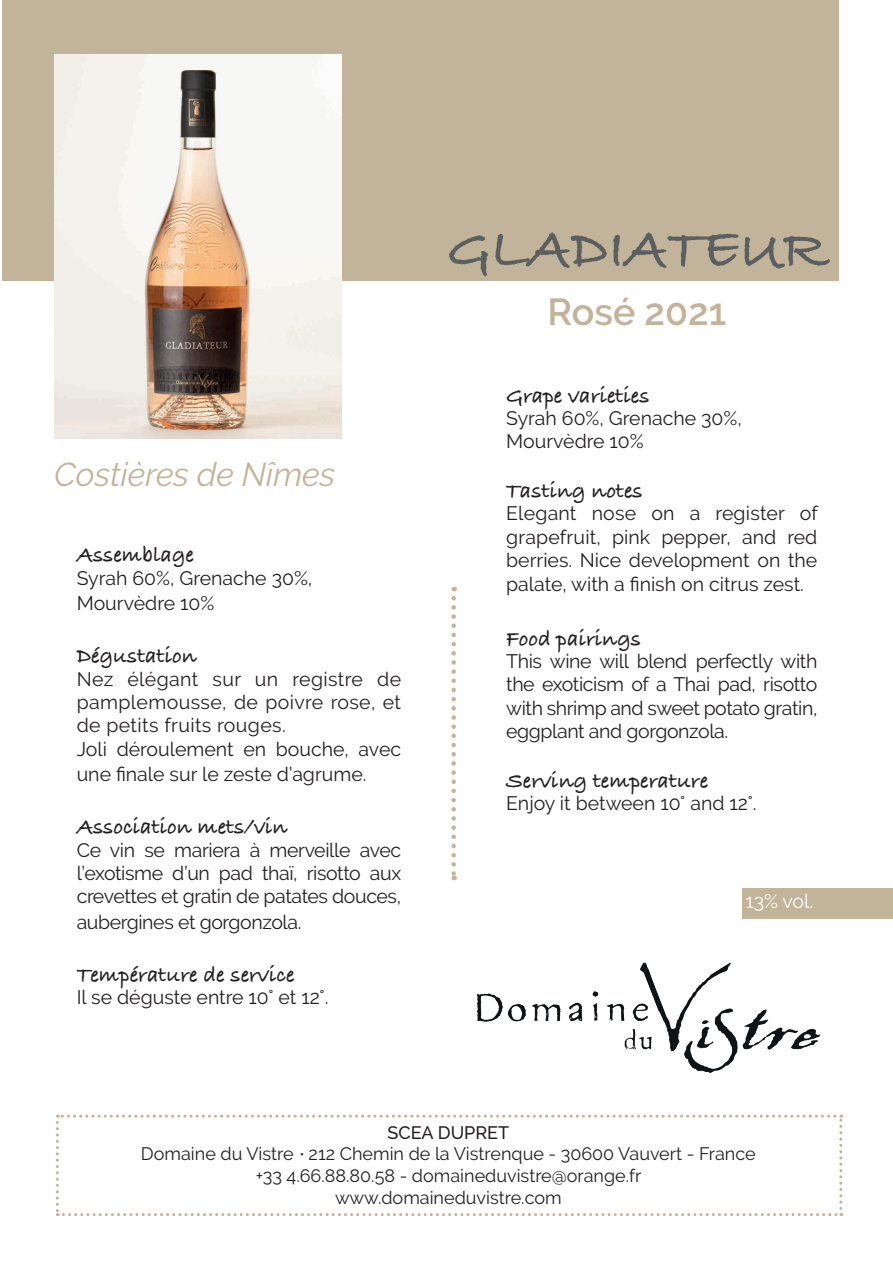
<style>
.page{position:relative;width:893px;height:1263px;background:#fff}
.page>*{position:absolute;margin:0;border:0;box-sizing:border-box;transform-origin:0 0}
.t1{font:700 58.5px "Bradley Hand ITCTT";color:#5b5f60}
.t2{font:600 37.5px "Raleway";color:#c2b49a}
.t3{font:italic 33px "Raleway";color:#c2b49a}
.t4{font:700 22.5px "Bradley Hand ITCTT";color:#231f20}
.t5{font:19.5px/23.4px "Raleway";color:#231f20;text-align:justify}
.t6{font:19.5px/23.4px "Raleway";letter-spacing:.02em;color:#231f20}
.t7{font:19.5px "Raleway";letter-spacing:-.02em;color:#231f20}
.t8{font:19.5px "Raleway";color:#fff}
.t9{font:18px/21.6px "Raleway";color:#231f20;text-align:center}
.s1{font-weight:500}
.s2{font-family:"Champagne&Limousines";font-style:italic}
</style>
<div class="page">
<svg style="left:56px;top:1115px;width:786px;height:101px"></svg>
<div style="left:2px;top:0;width:836px;height:281px;background:#c2b49a"></div>
<svg style="left:451px;top:598px;width:5px;height:282px"></svg>
<img style="left:477px;top:962px;width:343px;height:111px">
<div style="left:742px;top:888px;width:151px;height:30px;background:#c2b49a"></div>
<img style="left:54px;top:54px;width:287px;height:385px">
<h3 class="t3" style="left:54px;top:455px;width:283px">Costières de Nîmes</h3>
<p class="t4" style="left:77px;top:538px;width:119px">Assemblage</p>
<p class="t5" style="left:77px;top:565px;width:237px;line-height:25.2px">Syrah 60%, Grenache 30%,<br>Mourvèdre 10%</p>
<p class="t4" style="left:77px;top:639px;width:122px">Dégustation</p>
<p class="t6" style="left:77px;top:667px;width:326px">Nez élégant sur un registre de pamplemousse, de poivre rose, et de petits fruits rouges.<br>Joli déroulement en bouche, avec</p>
<p class="t5" style="left:77px;top:762px;width:291px">une finale sur le zeste d’agrume.</p>
<p class="t4" style="left:77px;top:810px;width:212px">Association mets/vin</p>
<p class="t5" style="left:77px;top:838px;width:326px">Ce vin se mariera à merveille avec l’exotisme d’un pad thaï, risotto aux crevettes et gratin de patates douces,</p>
<p class="t7" style="left:77px;top:910px;width:226px">aubergines et gorgonzola.</p>
<p class="t4" style="left:77px;top:957px;width:219px">Température de service</p>
<p class="t5" style="left:77px;top:985px;width:253px">Il se déguste entre 10° et 12°.</p>
<h1 class="t1" style="left:447px;top:204px;width:382px">GLADIATEUR</h1>
<h2 class="t2" style="left:548px;top:290px;width:180px">Rosé 2021</h2>
<p class="t4" style="left:506px;top:378px;width:145px">Grape varieties</p>
<p class="t5" style="left:506px;top:406px;width:237px">Syrah 60%, Grenache 30%,<br>Mourvèdre 10%</p>
<p class="t4" style="left:506px;top:474px;width:138px">Tasting notes</p>
<p class="t5" style="left:506px;top:502px;width:313px">Elegant nose on a register of grapefruit, pink pepper, and red berries. Nice development on the palate, with a finish on citrus zest.</p>
<p class="t4" style="left:506px;top:621px;width:136px">Food pairings</p>
<p class="t5" style="left:506px;top:649px;width:313px">This wine will blend perfectly with the exoticism of a Thai pad, risotto with shrimp and sweet potato gratin, eggplant and gorgonzola.</p>
<p class="t4" style="left:506px;top:763px;width:203px">Serving temperature</p>
<p class="t5" style="left:506px;top:792px;width:252px">Enjoy it between 10° and 12°.</p>
<p class="t8" style="left:745px;top:890px;width:69px">13% vol.</p>
<p class="t9" style="left:141px;top:1121px;width:616px"><span class="s1">SCEA DUPRET<br></span>Domaine du Vistre <span class="s2">•</span> 212 Chemin de la Vistrenque - 30600 Vauvert - France +33 4.66.88.80.58 - domaineduvistre@orange.fr www.domaineduvistre.com</p>
</div>
